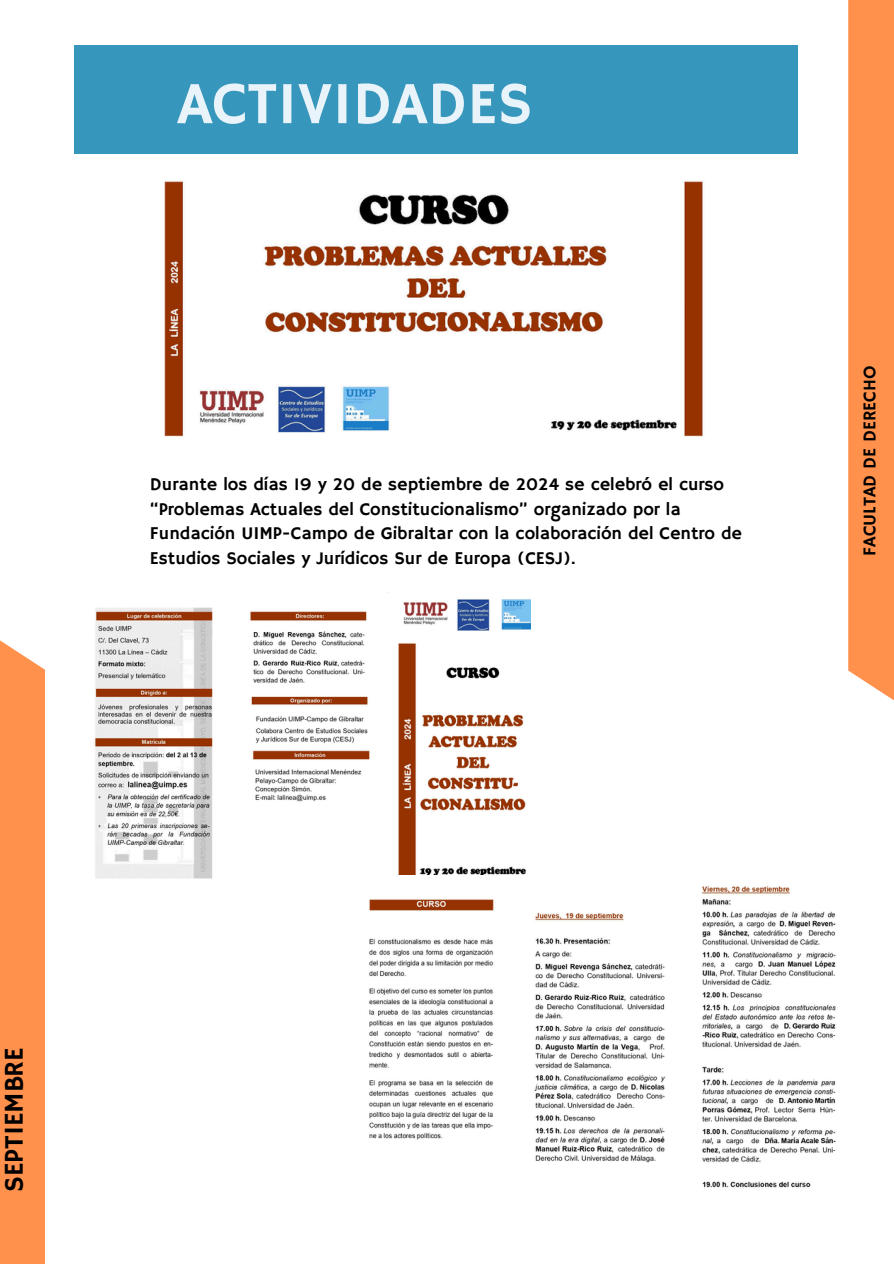
<style>
.page{position:relative;width:894px;height:1264px;background:#fff}
.page>*{position:absolute;margin:0;border:0;box-sizing:border-box;transform-origin:0 0}
.t1{font:60px "Hammersmith One";color:#e8f3fa}
.t2{font:27.15px "Hammersmith One";color:#000}
.t3{font:18px/24.8px "Hammersmith One";color:#000}
</style>
<div class="page">
<div style="left:0;top:640px;width:45px;height:623px;background:#ff914d"></div>
<div style="left:848px;top:0;width:45px;height:700px;background:#ff914d"></div>
<div style="left:74px;top:45px;width:723px;height:108px;background:#3796bc"></div>
<img style="left:164px;top:180px;width:539px;height:257px">
<img style="left:95px;top:592px;width:435px;height:287px">
<img style="left:361px;top:875px;width:475px;height:313px">
<p class="t1" style="left:177px;top:69px;width:356px">ACTIVIDADES</p>
<h3 class="t3" style="left:150px;top:472px;width:593px">Durante los días 19 y 20 de septiembre de 2024 se celebró el curso “Problemas Actuales del Constitucionalismo” organizado por la Fundación UIMP-Campo de Gibraltar con la colaboración del Centro de Estudios Sociales y Jurídicos Sur de Europa (CESJ).</h3>
<p class="t3" style="left:857px;top:556px;width:192px;rotate:-90deg">FACULTAD DE DERECHO</p>
<p class="t2" style="left:-2px;top:1191px;width:146px;rotate:-90deg">SEPTIEMBRE</p>
</div>
